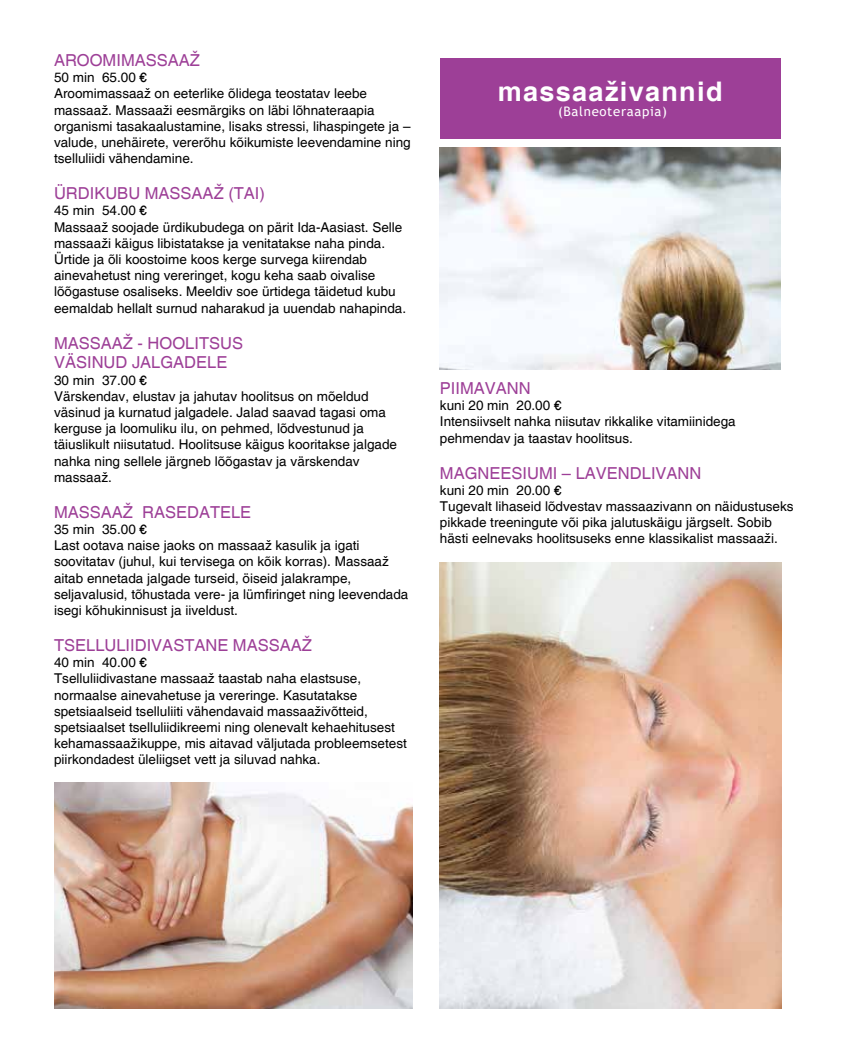
<style>
.page{position:relative;width:851px;height:1063px;background:#fff}
.page>*{position:absolute;margin:0;border:0;box-sizing:border-box;transform-origin:0 0}
.t1{font:700 27px "Helvetica";letter-spacing:.05em;color:#fff}
.t2{font:16.5px/19.8px "Helvetica";color:#9d3f97}
.t3{font:13.5px/16.2px "Helvetica";color:#000}
.t4{font:13.2px "Trebuchet MS";letter-spacing:.05em;color:#fff}
</style>
<div class="page">
<img style="left:54px;top:783px;width:358px;height:226px">
<div style="left:440px;top:58px;width:340px;height:81px;background:#9d3f97"></div>
<img style="left:440px;top:148px;width:340px;height:222px">
<img style="left:440px;top:562px;width:341px;height:447px">
<p class="t2" style="left:54px;top:51px;width:147px">AROOMIMASSAAŽ</p>
<p class="t3" style="left:54px;top:70px;width:358px">50 min 65.00 €<br>Aroomimassaaž on eeterlike õlidega teostatav leebe massaaž. Massaaži eesmärgiks on läbi lõhnateraapia organismi tasakaalustamine, lisaks stressi, lihaspingete ja – valude, unehäirete, vererõhu kõikumiste leevendamine ning tselluliidi vähendamine.</p>
<p class="t2" style="left:54px;top:184px;width:212px">ÜRDIKUBU MASSAAŽ (TAI)</p>
<p class="t3" style="left:54px;top:203px;width:353px">45 min 54.00 €<br>Massaaž soojade ürdikubudega on pärit Ida-Aasiast. Selle massaaži käigus libistatakse ja venitatakse naha pinda.<br>Ürtide ja õli koostoime koos kerge survega kiirendab ainevahetust ning vereringet, kogu keha saab oivalise lõõgastuse osaliseks. Meeldiv soe ürtidega täidetud kubu eemaldab hellalt surnud naharakud ja uuendab nahapinda.</p>
<p class="t2" style="left:54px;top:334px;width:190px">MASSAAŽ - HOOLITSUS<br>VÄSINUD JALGADELE</p>
<p class="t3" style="left:54px;top:372px;width:344px">30 min 37.00 €<br>Värskendav, elustav ja jahutav hoolitsus on mõeldud väsinud ja kurnatud jalgadele. Jalad saavad tagasi oma kerguse ja loomuliku ilu, on pehmed, lõdvestunud ja täiuslikult niisutatud. Hoolitsuse käigus kooritakse jalgade nahka ning sellele järgneb lõõgastav ja värskendav massaaž.</p>
<p class="t2" style="left:54px;top:503px;width:199px">MASSAAŽ RASEDATELE</p>
<p class="t3" style="left:54px;top:522px;width:356px">35 min 35.00 €<br>Last ootava naise jaoks on massaaž kasulik ja igati soovitatav (juhul, kui tervisega on kõik korras). Massaaž aitab ennetada jalgade turseid, öiseid jalakrampe, seljavalusid, tõhustada vere- ja lümfiringet ning leevendada isegi kõhukinnisust ja iiveldust.</p>
<p class="t2" style="left:54px;top:636px;width:259px">TSELLULIIDIVASTANE MASSAAŽ</p>
<p class="t3" style="left:54px;top:655px;width:354px">40 min 40.00 €<br>Tselluliidivastane massaaž taastab naha elastsuse, normaalse ainevahetuse ja vereringe. Kasutatakse spetsiaalseid tselluliiti vähendavaid massaaživõtteid, spetsiaalset tselluliidikreemi ning olenevalt kehaehitusest kehamassaažikuppe, mis aitavad väljutada probleemsetest piirkondadest üleliigset vett ja siluvad nahka.</p>
<h1 class="t1" style="left:497px;top:75px;width:226px">massaaživannid</h1>
<p class="t4" style="left:558px;top:103px;width:110px">(Balneoteraapia)</p>
<p class="t2" style="left:440px;top:379px;width:92px">PIIMAVANN</p>
<p class="t3" style="left:440px;top:398px;width:297px">kuni 20 min 20.00 €<br>Intensiivselt nahka niisutav rikkalike vitamiinidega pehmendav ja taastav hoolitsus.</p>
<p class="t2" style="left:440px;top:463px;width:263px">MAGNEESIUMI – LAVENDLIVANN</p>
<p class="t3" style="left:440px;top:482px;width:355px">kuni 20 min 20.00 €<br>Tugevalt lihaseid lõdvestav massaazivann on näidustuseks pikkade treeningute või pika jalutuskäigu järgselt. Sobib hästi eelnevaks hoolitsuseks enne klassikalist massaaži.</p>
</div>
